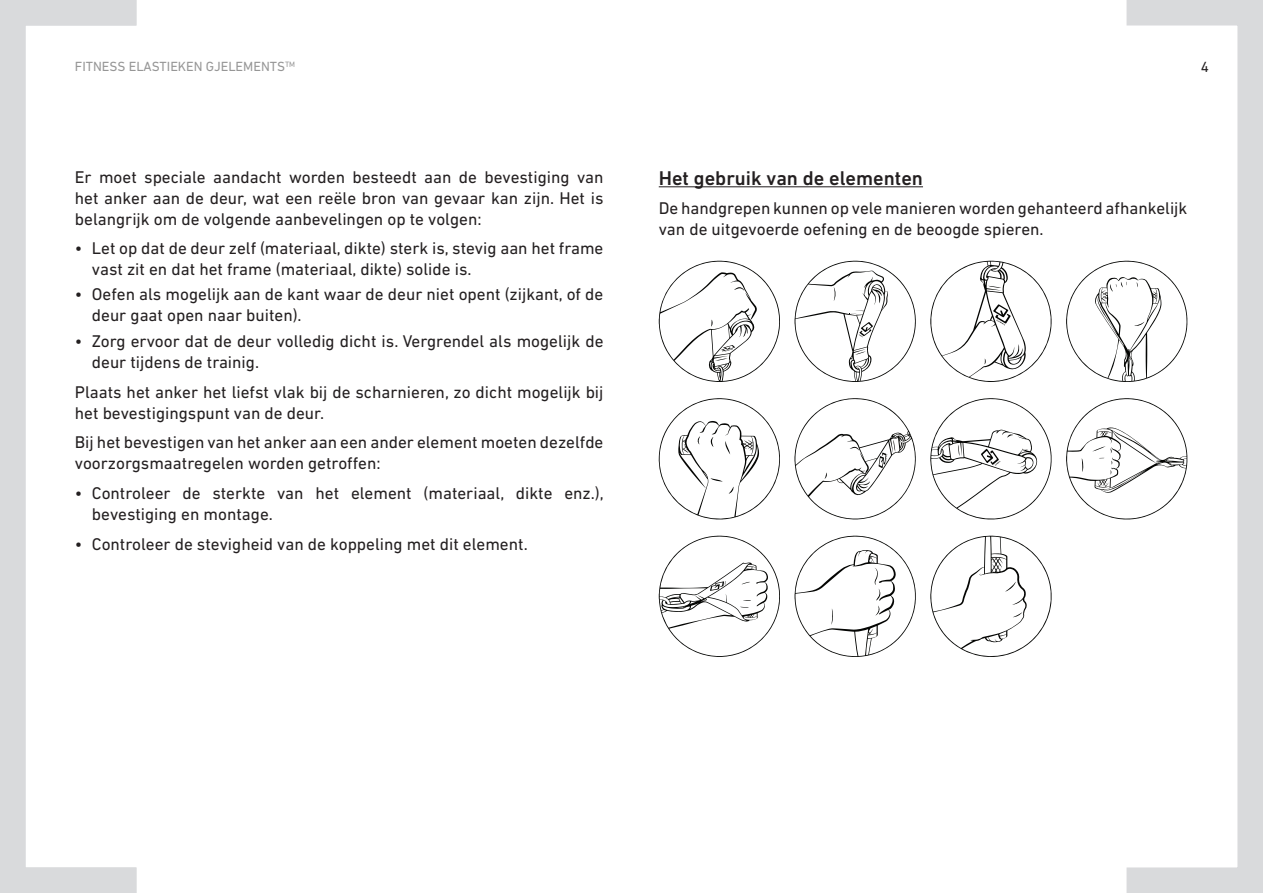
<style>
.page{position:relative;width:1263px;height:893px;background:#fff}
.page>*{position:absolute;margin:0;border:0;box-sizing:border-box;transform-origin:0 0}
.t1{font:500 20.25px "DIN Next LT Pro";color:#231f20}
.t2{font:17.25px/21px "DIN Next LT Pro";color:#231f20}
.t3{font:15px "DIN Next LT Pro";color:#231f20}
.t4{font:13.5px "DIN Next LT Pro";color:#969696}
</style>
<div class="page">
<div style="left:1114px;top:0;width:149px;height:893px;border:26px solid #d9dadc"></div>
<div style="left:0;top:0;width:149px;height:893px;border:26px solid #d9dadc"></div>
<hr style="left:659px;top:186px;width:264px;height:1px;background:#231f20">
<svg style="left:659px;top:261px;width:121px;height:121px"></svg>
<svg style="left:794px;top:261px;width:122px;height:121px"></svg>
<svg style="left:930px;top:261px;width:122px;height:121px"></svg>
<svg style="left:1066px;top:260px;width:122px;height:122px"></svg>
<svg style="left:794px;top:398px;width:122px;height:122px"></svg>
<svg style="left:658px;top:398px;width:122px;height:122px"></svg>
<svg style="left:930px;top:398px;width:122px;height:122px"></svg>
<svg style="left:1066px;top:398px;width:121px;height:124px"></svg>
<svg style="left:659px;top:535px;width:121px;height:122px"></svg>
<svg style="left:794px;top:535px;width:122px;height:122px"></svg>
<svg style="left:930px;top:536px;width:122px;height:121px"></svg>
<p class="t4" style="left:75px;top:59px;width:222px">FITNESS ELASTIEKEN GJELEMENTS<sup>TM</sup></p>
<p class="t2" style="left:75px;top:166px;width:530px;text-align:justify">Er moet speciale aandacht worden besteedt aan de bevestiging van het anker aan de deur, wat een reële bron van gevaar kan zijn. Het is belangrijk om de volgende aanbevelingen op te volgen:</p>
<p class="t2" style="left:92px;top:237px;width:513px;text-indent:-17px">• Let op dat de deur zelf (materiaal, dikte) sterk is, stevig aan het frame vast zit en dat het frame (materiaal, dikte) solide is.</p>
<p class="t2" style="left:92px;top:284px;width:513px;text-indent:-17px">• Oefen als mogelijk aan de kant waar de deur niet opent (zijkant, of de deur gaat open naar buiten).</p>
<p class="t2" style="left:92px;top:330px;width:513px;text-indent:-17px">• Zorg ervoor dat de deur volledig dicht is. Vergrendel als mogelijk de deur tijdens de trainig.</p>
<p class="t2" style="left:75px;top:381px;width:530px">Plaats het anker het liefst vlak bij de scharnieren, zo dicht mogelijk bij het bevestigingspunt van de deur.</p>
<p class="t2" style="left:75px;top:432px;width:530px">Bij het bevestigen van het anker aan een ander element moeten dezelfde voorzorgsmaatregelen worden getroffen:</p>
<p class="t2" style="left:92px;top:482px;width:513px;text-indent:-17px">• Controleer de sterkte van het element (materiaal, dikte enz.), bevestiging en montage.</p>
<p class="t2" style="left:75px;top:534px;width:454px">• Controleer de stevigheid van de koppeling met dit element.</p>
<p class="t3" style="left:1201px;top:59px;width:10px">4</p>
<p class="t1" style="left:659px;top:166px;width:266px">Het gebruik van de elementen</p>
<p class="t2" style="left:659px;top:198px;width:530px">De handgrepen kunnen op vele manieren worden gehanteerd afhankelijk van de uitgevoerde oefening en de beoogde spieren.</p>
</div>
